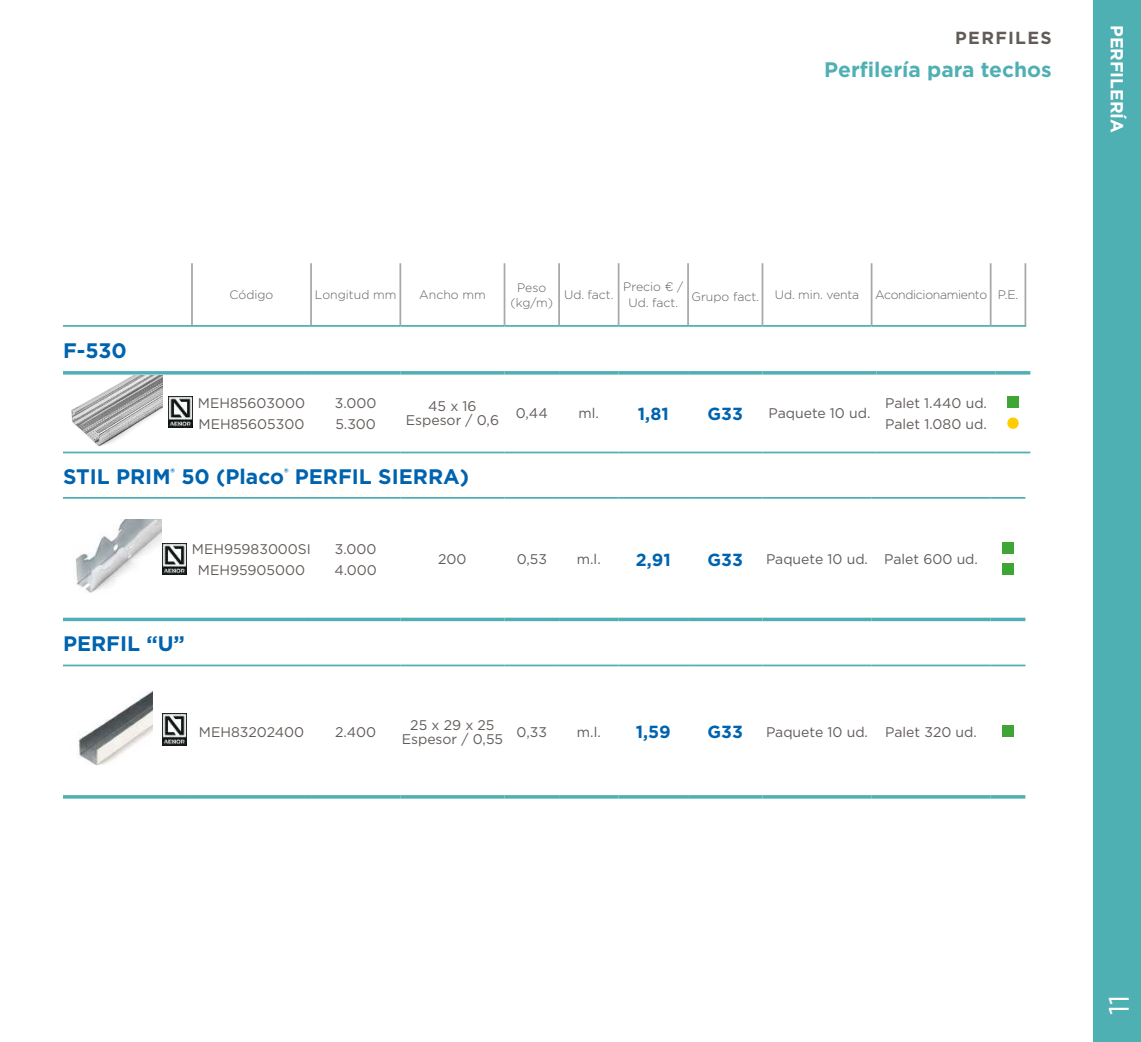
<style>
.page{position:relative;width:1141px;height:1042px;background:#fff}
.page>*{position:absolute;margin:0;border:0;box-sizing:border-box;transform-origin:0 0}
.t1{font:28px "Gotham";color:#fff}
.t2{font:700 21px "Gotham";color:#0063af}
.t3{font:700 21px "Gotham";color:#4fb0b4}
.t4{font:700 17.5px "Gotham";color:#0063af}
.t5{font:700 17.5px "Gotham";color:#fff}
.t6{font:700 17.5px "Gotham";letter-spacing:.075em;color:#625c59}
.t7{font:14px/21px "Gotham";color:#625c59}
.t8{font:300 12.25px/15.8px "Gotham";color:#625c59;text-align:center}
.t9{font:300 12.25px "Gotham";letter-spacing:-.025em;color:#625c59}
.s1{font-weight:400;font-size:14px;color:#625c59}
</style>
<div class="page">
<div style="left:1094px;top:0;width:47px;height:1042px;background:#4fb0b4"></div>
<hr style="left:399px;top:263px;width:2px;height:62px;background:#a8a8a7">
<hr style="left:504px;top:263px;width:1px;height:62px;background:#a8a8a7">
<hr style="left:558px;top:263px;width:2px;height:62px;background:#a8a8a7">
<hr style="left:618px;top:263px;width:1px;height:62px;background:#a8a8a7">
<hr style="left:687px;top:263px;width:2px;height:62px;background:#a8a8a7">
<hr style="left:762px;top:263px;width:1px;height:62px;background:#a8a8a7">
<hr style="left:871px;top:263px;width:1px;height:62px;background:#a8a8a7">
<hr style="left:990px;top:263px;width:2px;height:62px;background:#a8a8a7">
<hr style="left:1024px;top:263px;width:2px;height:62px;background:#a8a8a7">
<hr style="left:191px;top:263px;width:2px;height:62px;background:#a8a8a7">
<hr style="left:310px;top:263px;width:2px;height:62px;background:#a8a8a7">
<hr style="left:63px;top:325px;width:129px;height:2px;background:#4fb0b4">
<hr style="left:192px;top:325px;width:119px;height:2px;background:#4fb0b4">
<hr style="left:311px;top:325px;width:89px;height:2px;background:#4fb0b4">
<hr style="left:400px;top:325px;width:104px;height:2px;background:#4fb0b4">
<hr style="left:504px;top:325px;width:55px;height:2px;background:#4fb0b4">
<hr style="left:559px;top:325px;width:60px;height:2px;background:#4fb0b4">
<hr style="left:619px;top:325px;width:69px;height:2px;background:#4fb0b4">
<hr style="left:688px;top:325px;width:74px;height:2px;background:#4fb0b4">
<hr style="left:762px;top:325px;width:110px;height:2px;background:#4fb0b4">
<hr style="left:872px;top:325px;width:119px;height:2px;background:#4fb0b4">
<hr style="left:991px;top:325px;width:35px;height:2px;background:#4fb0b4">
<hr style="left:63px;top:452px;width:129px;height:1px;background:#4fb0b4">
<hr style="left:192px;top:452px;width:119px;height:1px;background:#4fb0b4">
<hr style="left:311px;top:452px;width:89px;height:1px;background:#4fb0b4">
<hr style="left:400px;top:452px;width:104px;height:1px;background:#4fb0b4">
<hr style="left:504px;top:452px;width:55px;height:1px;background:#4fb0b4">
<hr style="left:559px;top:452px;width:60px;height:1px;background:#4fb0b4">
<hr style="left:619px;top:452px;width:69px;height:1px;background:#4fb0b4">
<hr style="left:688px;top:452px;width:74px;height:1px;background:#4fb0b4">
<hr style="left:762px;top:452px;width:115px;height:1px;background:#4fb0b4">
<hr style="left:877px;top:452px;width:119px;height:1px;background:#4fb0b4">
<hr style="left:996px;top:452px;width:34px;height:1px;background:#4fb0b4">
<hr style="left:63px;top:371px;width:129px;height:3px;background:#4fb0b4">
<hr style="left:192px;top:371px;width:119px;height:3px;background:#4fb0b4">
<hr style="left:311px;top:371px;width:89px;height:3px;background:#4fb0b4">
<hr style="left:400px;top:371px;width:104px;height:3px;background:#4fb0b4">
<hr style="left:504px;top:371px;width:55px;height:3px;background:#4fb0b4">
<hr style="left:559px;top:371px;width:60px;height:3px;background:#4fb0b4">
<hr style="left:619px;top:371px;width:69px;height:3px;background:#4fb0b4">
<hr style="left:688px;top:371px;width:74px;height:3px;background:#4fb0b4">
<hr style="left:762px;top:371px;width:115px;height:3px;background:#4fb0b4">
<hr style="left:877px;top:371px;width:119px;height:3px;background:#4fb0b4">
<hr style="left:996px;top:371px;width:34px;height:3px;background:#4fb0b4">
<div style="left:1007px;top:396px;width:12px;height:12px;background:#3fa535"></div>
<div style="left:1007px;top:417px;width:12px;height:12px;background:#fc0;border-radius:50%"></div>
<img style="left:71px;top:376px;width:92px;height:71px">
<hr style="left:63px;top:497px;width:129px;height:2px;background:#4fb0b4">
<hr style="left:192px;top:497px;width:119px;height:2px;background:#4fb0b4">
<hr style="left:311px;top:497px;width:89px;height:2px;background:#4fb0b4">
<hr style="left:400px;top:497px;width:104px;height:2px;background:#4fb0b4">
<hr style="left:504px;top:497px;width:55px;height:2px;background:#4fb0b4">
<hr style="left:559px;top:497px;width:60px;height:2px;background:#4fb0b4">
<hr style="left:619px;top:497px;width:69px;height:2px;background:#4fb0b4">
<hr style="left:688px;top:497px;width:74px;height:2px;background:#4fb0b4">
<hr style="left:762px;top:497px;width:110px;height:2px;background:#4fb0b4">
<hr style="left:872px;top:497px;width:119px;height:2px;background:#4fb0b4">
<hr style="left:991px;top:497px;width:34px;height:2px;background:#4fb0b4">
<hr style="left:63px;top:618px;width:129px;height:3px;background:#4fb0b4">
<hr style="left:192px;top:618px;width:119px;height:3px;background:#4fb0b4">
<hr style="left:311px;top:618px;width:89px;height:3px;background:#4fb0b4">
<hr style="left:400px;top:618px;width:104px;height:3px;background:#4fb0b4">
<hr style="left:504px;top:618px;width:55px;height:3px;background:#4fb0b4">
<hr style="left:559px;top:618px;width:60px;height:3px;background:#4fb0b4">
<hr style="left:619px;top:618px;width:69px;height:3px;background:#4fb0b4">
<hr style="left:688px;top:618px;width:74px;height:3px;background:#4fb0b4">
<hr style="left:762px;top:618px;width:110px;height:3px;background:#4fb0b4">
<hr style="left:872px;top:618px;width:119px;height:3px;background:#4fb0b4">
<hr style="left:991px;top:618px;width:34px;height:3px;background:#4fb0b4">
<div style="left:1002px;top:542px;width:12px;height:12px;background:#3fa535"></div>
<div style="left:1002px;top:563px;width:12px;height:12px;background:#3fa535"></div>
<img style="left:75px;top:519px;width:87px;height:74px">
<hr style="left:63px;top:795px;width:129px;height:3px;background:#4fb0b4">
<hr style="left:192px;top:795px;width:119px;height:3px;background:#4fb0b4">
<hr style="left:311px;top:795px;width:89px;height:3px;background:#4fb0b4">
<hr style="left:400px;top:795px;width:104px;height:3px;background:#4fb0b4">
<hr style="left:504px;top:795px;width:55px;height:3px;background:#4fb0b4">
<hr style="left:559px;top:795px;width:60px;height:3px;background:#4fb0b4">
<hr style="left:619px;top:795px;width:69px;height:3px;background:#4fb0b4">
<hr style="left:688px;top:795px;width:74px;height:3px;background:#4fb0b4">
<hr style="left:762px;top:795px;width:110px;height:3px;background:#4fb0b4">
<hr style="left:872px;top:795px;width:119px;height:3px;background:#4fb0b4">
<hr style="left:991px;top:795px;width:34px;height:3px;background:#4fb0b4">
<hr style="left:63px;top:664px;width:129px;height:2px;background:#4fb0b4">
<hr style="left:192px;top:664px;width:119px;height:2px;background:#4fb0b4">
<hr style="left:311px;top:664px;width:89px;height:2px;background:#4fb0b4">
<hr style="left:400px;top:664px;width:104px;height:2px;background:#4fb0b4">
<hr style="left:504px;top:664px;width:55px;height:2px;background:#4fb0b4">
<hr style="left:559px;top:664px;width:60px;height:2px;background:#4fb0b4">
<hr style="left:619px;top:664px;width:69px;height:2px;background:#4fb0b4">
<hr style="left:688px;top:664px;width:74px;height:2px;background:#4fb0b4">
<hr style="left:762px;top:664px;width:110px;height:2px;background:#4fb0b4">
<hr style="left:872px;top:664px;width:119px;height:2px;background:#4fb0b4">
<hr style="left:991px;top:664px;width:34px;height:2px;background:#4fb0b4">
<div style="left:1002px;top:725px;width:12px;height:12px;background:#3fa535"></div>
<img style="left:78px;top:691px;width:74px;height:74px">
<img style="left:168px;top:396px;width:25px;height:32px">
<img style="left:162px;top:543px;width:24px;height:32px">
<img style="left:162px;top:713px;width:24px;height:32px">
<p class="t6" style="left:955px;top:26px;width:98px">PERFILES</p>
<h2 class="t3" style="left:824px;top:55px;width:229px">Perfilería para techos</h2>
<h2 class="t2" style="left:63px;top:336px;width:65px">F-530</h2>
<p class="t8" style="left:230px;top:287px;width:45px">Código</p>
<p class="t8" style="left:315px;top:287px;width:83px">Longitud mm</p>
<p class="t8" style="left:419px;top:287px;width:68px">Ancho mm</p>
<p class="t8" style="left:511px;top:279px;width:44px">Peso (kg/m)</p>
<p class="t8" style="left:564px;top:287px;width:51px">Ud. fact.</p>
<p class="t8" style="left:623px;top:279px;width:62px">Precio € /<br>Ud. fact.</p>
<p class="t8" style="left:691px;top:288px;width:69px">Grupo fact.</p>
<p class="t8" style="left:775px;top:287px;width:86px">Ud. min. venta</p>
<p class="t9" style="left:875px;top:287px;width:145px">Acondicionamiento P.E.</p>
<p class="t7" style="left:198px;top:392px;width:109px">MEH85603000<br>MEH85605300</p>
<p class="t7" style="left:335px;top:392px;width:43px">3.000<br>5.300</p>
<p class="t7" style="left:406px;top:399px;width:95px;line-height:14px;text-align:center">45 x 16<br>Espesor / 0,6</p>
<p class="t7" style="left:516px;top:402px;width:33px">0,44</p>
<p class="t4" style="left:579px;top:402px;width:92px"><span class="s1">ml.</span> 1,81</p>
<p class="t4" style="left:708px;top:402px;width:37px">G33</p>
<p class="t7" style="left:768px;top:402px;width:104px">Paquete 10 ud.</p>
<p class="t7" style="left:885px;top:392px;width:103px">Palet 1.440 ud.<br>Palet 1.080 ud.</p>
<h2 class="t2" style="left:63px;top:462px;width:408px">STIL PRIM<sup>®</sup> 50 (Placo<sup>®</sup> PERFIL SIERRA)</h2>
<p class="t7" style="left:192px;top:538px;width:121px;text-align:center">MEH95983000SI<br>MEH95905000</p>
<p class="t7" style="left:334px;top:538px;width:44px">3.000<br>4.000</p>
<p class="t7" style="left:438px;top:548px;width:30px">200</p>
<p class="t7" style="left:517px;top:548px;width:32px">0,53</p>
<p class="t7" style="left:577px;top:548px;width:25px">m.l.</p>
<p class="t4" style="left:636px;top:548px;width:36px">2,91</p>
<p class="t4" style="left:708px;top:548px;width:37px">G33</p>
<p class="t7" style="left:766px;top:548px;width:214px">Paquete 10 ud. Palet 600 ud.</p>
<h2 class="t2" style="left:63px;top:630px;width:123px">PERFIL “U”</h2>
<p class="t7" style="left:199px;top:721px;width:107px">MEH83202400</p>
<p class="t7" style="left:335px;top:721px;width:43px">2.400</p>
<p class="t7" style="left:402px;top:717px;width:103px;line-height:14px;text-align:center">25 x 29 x 25<br>Espesor / 0,55</p>
<p class="t7" style="left:517px;top:721px;width:32px">0,33</p>
<p class="t7" style="left:577px;top:721px;width:25px">m.l.</p>
<p class="t4" style="left:636px;top:720px;width:36px">1,59</p>
<p class="t4" style="left:708px;top:720px;width:37px">G33</p>
<p class="t7" style="left:766px;top:721px;width:212px">Paquete 10 ud. Palet 320 ud.</p>
<p class="t5" style="left:1129px;top:25px;width:110px;rotate:90deg">PERFILERÍA</p>
<h1 class="t1" style="left:1101px;top:1015px;width:22px;rotate:-90deg">11</h1>
</div>
